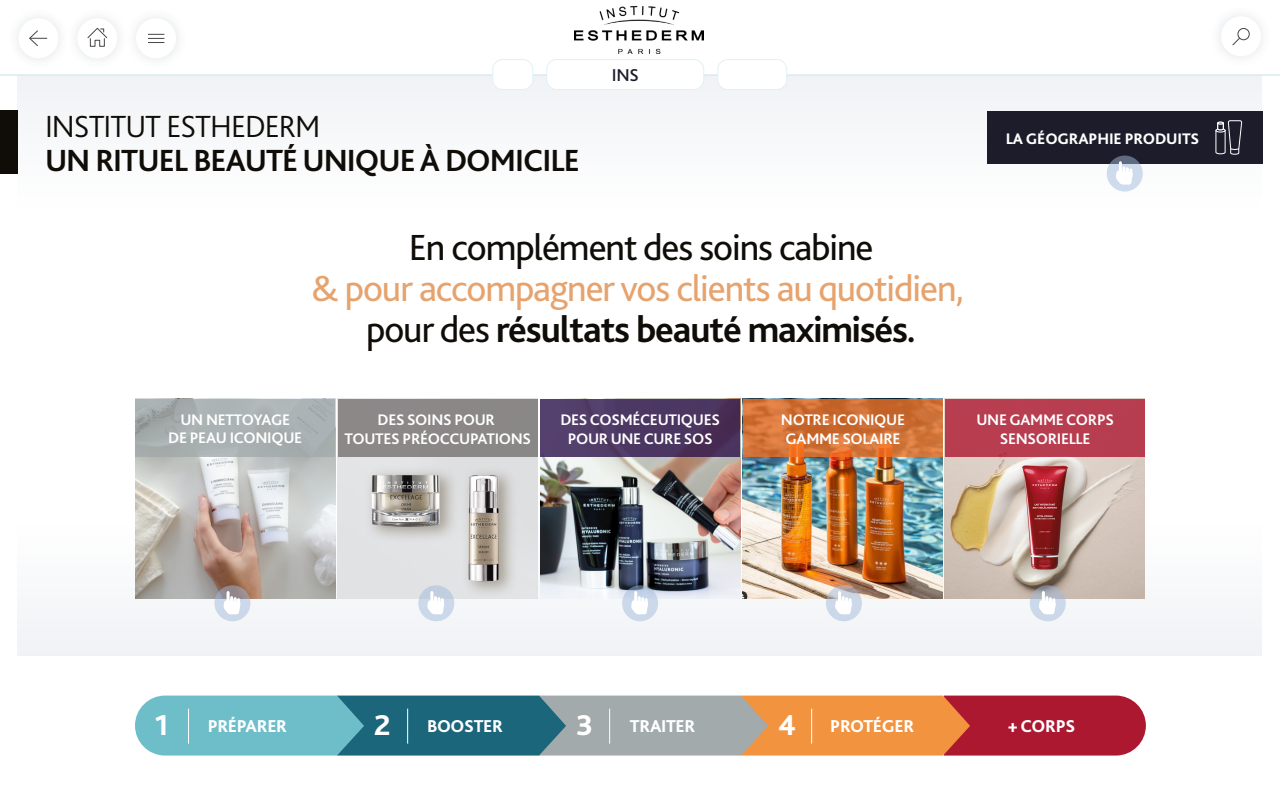
<style>
.page{position:relative;width:1280px;height:800px;background:#fff}
.page>*{position:absolute;margin:0;border:0;box-sizing:border-box;transform-origin:0 0}
.t1{font:38px/41px "Bliss 2";letter-spacing:-.03em;color:#e6a36e;text-align:center}
.t2{font:38px "Bliss 2";letter-spacing:-.03em;color:#100c08}
.t3{font:700 32px "Bliss 2";letter-spacing:-.03em;color:#100c08}
.t4{font:300 32px "Bliss 2";letter-spacing:-.03em;color:#100c08}
.t5{font:800 30px "Bliss 2";color:#fff}
.t6{font:800 18px "Bliss 2";letter-spacing:-.02em;color:#fff}
.t7{font:500 18px "Bliss 2";color:#1c1c2b}
.t8{font:700 16px/19.2px "Bliss 2";letter-spacing:-.02em;color:#fff;text-align:center}
.t9{font:800 16px "Bliss 2";letter-spacing:-.01em;color:#fff}
.s1{color:#100c08}
.s2{font-weight:700;color:#100c08}
.s3{font-size:30px}
</style>
<div class="page">
<div style="left:20px;top:76px;width:1241px;height:135px;background:#f8f9fa"></div>
<div style="left:0;top:110px;width:18px;height:64px;background:#100c08"></div>
<div style="left:20px;top:518px;width:1241px;height:135px;background:#f4f5f8"></div>
<svg style="left:135px;top:696px;width:1011px;height:60px;background:#90837e"></svg>
<hr style="left:188px;top:709px;width:1px;height:35px;background:#fff">
<hr style="left:407px;top:709px;width:1px;height:35px;background:#fff">
<hr style="left:609px;top:709px;width:1px;height:35px;background:#fff">
<hr style="left:811px;top:709px;width:1px;height:35px;background:#fff">
<img style="left:135px;top:457px;width:200px;height:142px">
<img style="left:338px;top:457px;width:200px;height:142px">
<img style="left:540px;top:457px;width:200px;height:142px">
<img style="left:743px;top:457px;width:200px;height:142px">
<img style="left:945px;top:457px;width:200px;height:142px">
<div style="left:338px;top:399px;width:200px;height:58px;background:#8b8788"></div>
<div style="left:540px;top:399px;width:200px;height:58px;background:linear-gradient(to right,#55426f,#462d56)"></div>
<svg style="left:743px;top:399px;width:200px;height:58px;background:#d17135"></svg>
<div style="left:945px;top:399px;width:200px;height:58px;background:#b73d4f"></div>
<div style="left:135px;top:399px;width:200px;height:58px;background:#aab1b2"></div>
<svg style="left:214px;top:585px;width:36px;height:36px"></svg>
<svg style="left:223px;top:591px;width:18px;height:23px"></svg>
<div style="left:418px;top:585px;width:36px;height:36px;background:#cad8ea;border-radius:50%"></div>
<svg style="left:427px;top:591px;width:17px;height:23px"></svg>
<svg style="left:622px;top:585px;width:36px;height:36px"></svg>
<svg style="left:631px;top:591px;width:17px;height:23px"></svg>
<svg style="left:826px;top:585px;width:36px;height:36px"></svg>
<svg style="left:835px;top:591px;width:17px;height:23px"></svg>
<svg style="left:1030px;top:585px;width:36px;height:36px"></svg>
<svg style="left:1039px;top:591px;width:17px;height:23px"></svg>
<div style="left:987px;top:111px;width:275px;height:53px;background:#1c1c2b"></div>
<svg style="left:1215px;top:120px;width:27px;height:35px"></svg>
<svg style="left:1107px;top:156px;width:36px;height:36px"></svg>
<svg style="left:1116px;top:161px;width:17px;height:24px"></svg>
<svg style="left:1232px;top:37px;width:9px;height:9px"></svg>
<div style="left:1238px;top:28px;width:12px;height:12px;border:1px solid #464648;border-radius:50%"></div>
<svg style="left:29px;top:30px;width:18px;height:17px"></svg>
<div style="left:77px;top:18px;width:40px;height:40px;background:#fff;border-radius:50%"></div>
<svg style="left:148px;top:34px;width:16px;height:9px"></svg>
<svg style="left:87px;top:28px;width:21px;height:19px"></svg>
<hr style="left:0;top:74px;width:1280px;height:2px;background:#c9e5ed">
<div style="left:493px;top:60px;width:40px;height:30px;background:#fff;border-radius:10px"></div>
<div style="left:492px;top:59px;width:41px;height:31px;border:1px solid #dff2f7;border-radius:10px"></div>
<div style="left:547px;top:60px;width:157px;height:30px;background:#fff;border-radius:10px"></div>
<div style="left:546px;top:59px;width:158px;height:31px;border:1px solid #dff2f7;border-radius:10px"></div>
<div style="left:718px;top:60px;width:69px;height:30px;background:#fff;border-radius:10px"></div>
<div style="left:717px;top:59px;width:70px;height:31px;border:1px solid #dff2f7;border-radius:10px"></div>
<img style="left:574px;top:6px;width:130px;height:48px">
<h2 class="t4" style="left:45px;top:106px;width:277px">INSTITUT ESTHEDERM</h2>
<h2 class="t3" style="left:45px;top:140px;width:536px">UN RITUEL BEAUTÉ UNIQUE À DOMICILE</h2>
<p class="t7" style="left:612px;top:63px;width:29px">INS</p>
<h1 class="t2" style="left:409px;top:224px;width:466px">En complément des soins cabine</h1>
<h1 class="t1" style="left:311px;top:268px;width:654px">&amp; pour accompagner vos clients au quotidien, <span class="s1">pour des</span> <span class="s2">résultats beauté maximisés.</span></h1>
<p class="t9" style="left:1006px;top:129px;width:195px">LA GÉOGRAPHIE PRODUITS</p>
<p class="t8" style="left:168px;top:410px;width:136px;line-height:18px">UN NETTOYAGE<br>DE PEAU ICONIQUE</p>
<p class="t8" style="left:345px;top:410px;width:188px">DES SOINS POUR<br>TOUTES PRÉOCCUPATIONS</p>
<p class="t8" style="left:560px;top:410px;width:161px">DES COSMÉCEUTIQUES<br>POUR UNE CURE SOS</p>
<p class="t8" style="left:781px;top:410px;width:126px;text-align:left">NOTRE ICONIQUE<br>GAMME SOLAIRE</p>
<p class="t8" style="left:977px;top:410px;width:139px">UNE GAMME CORPS<br>SENSORIELLE</p>
<h3 class="t5" style="left:155px;top:707px;width:15px">1</h3>
<p class="t6" style="left:208px;top:715px;width:81px">PRÉPARER</p>
<p class="t6" style="left:374px;top:715px;width:130px"><span class="s3">2</span> BOOSTER</p>
<p class="t6" style="left:576px;top:715px;width:121px"><span class="s3">3</span> TRAITER</p>
<p class="t6" style="left:778px;top:715px;width:138px"><span class="s3">4</span> PROTÉGER</p>
<p class="t6" style="left:1008px;top:715px;width:69px">+ CORPS</p>
</div>
